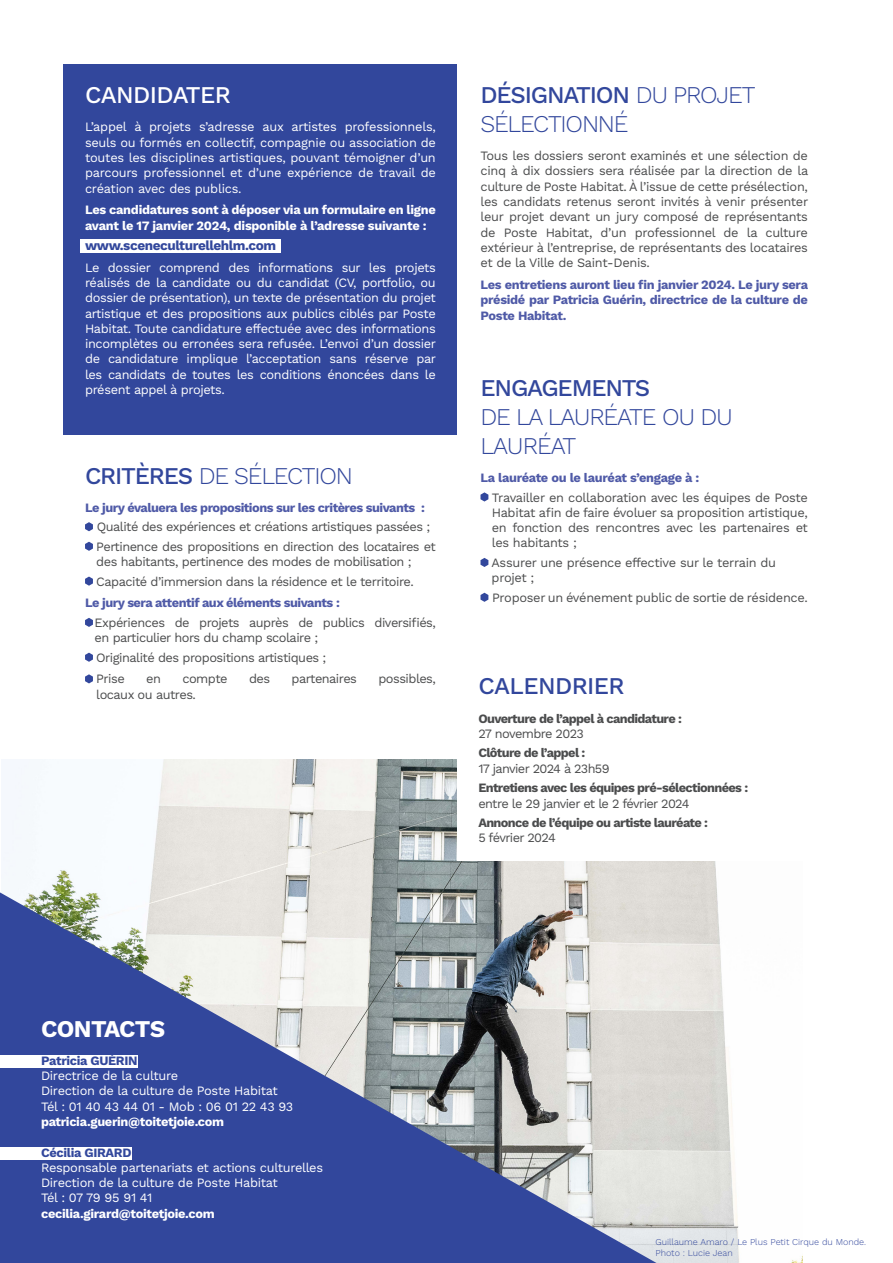
<style>
.page{position:relative;width:893px;height:1263px;background:#fff}
.page>*{position:absolute;margin:0;border:0;box-sizing:border-box;transform-origin:0 0}
.t1{font:300 24px/28.8px "Work Sans";letter-spacing:-.05em;color:#32479c}
.t2{font:500 24px "Work Sans";letter-spacing:-.025em;color:#fff}
.t3{font:500 24px "Work Sans";letter-spacing:-.025em;color:#32479c}
.t4{font:700 24px "Work Sans";letter-spacing:-.025em;color:#fff}
.t5{font:700 13.5px "Work Sans";letter-spacing:-.03em;color:#32479c}
.t6{font:12.75px/15.3px "Work Sans";letter-spacing:-.04em;color:#4b4c4d}
.t7{font:12.75px/15.3px "Work Sans";letter-spacing:-.025em;color:#fff;text-align:justify}
.t8{font:700 12.75px/15.3px "Work Sans";letter-spacing:-.04em;color:#4f5aa7;text-align:justify}
.t9{font:700 12.75px/15.3px "Work Sans";letter-spacing:-.05em;color:#4b4c4d}
.t10{font:700 12.75px/15.3px "Work Sans";letter-spacing:-.025em;color:#fff}
.t11{font:700 12.75px "Work Sans";letter-spacing:-.025em;color:#32479c}
.t12{font:300 9px/10.8px "Work Sans";color:#32479c}
.s1{font-weight:500}
.s2{font-weight:400}
.s3{font-weight:700}
</style>
<div class="page">
<img style="left:1px;top:759px;width:802px;height:504px">
<svg style="left:85px;top:522px;width:8px;height:9px"></svg>
<svg style="left:85px;top:542px;width:8px;height:9px"></svg>
<svg style="left:85px;top:576px;width:8px;height:10px"></svg>
<svg style="left:85px;top:618px;width:8px;height:9px"></svg>
<svg style="left:85px;top:653px;width:8px;height:9px"></svg>
<svg style="left:85px;top:674px;width:8px;height:9px"></svg>
<svg style="left:480px;top:492px;width:8px;height:9px"></svg>
<svg style="left:480px;top:558px;width:8px;height:9px"></svg>
<svg style="left:480px;top:593px;width:8px;height:9px"></svg>
<div style="left:64px;top:64px;width:393px;height:371px;background:#32479c"></div>
<div style="left:81px;top:240px;width:200px;height:13px;background:#fff"></div>
<svg style="left:0;top:892px;width:656px;height:371px;background:#7b87af"></svg>
<div style="left:0;top:1055px;width:138px;height:13px;background:#fff"></div>
<div style="left:0;top:1147px;width:132px;height:13px;background:#fff"></div>
<div style="left:457px;top:657px;width:351px;height:204px;background:#fff"></div>
<p class="t2" style="left:85px;top:81px;width:147px">CANDIDATER</p>
<p class="t7" style="left:85px;top:120px;width:352px">L’appel à projets s’adresse aux artistes professionnels, seuls ou formés en collectif, compagnie ou association de toutes les disciplines artistiques, pouvant témoigner d’un parcours professionnel et d’une expérience de travail de création avec des publics.</p>
<p class="t10" style="left:85px;top:203px;width:352px">Les candidatures sont à déposer via un formulaire en ligne avant le 17 janvier 2024, disponible à l’adresse suivante :</p>
<p class="t5" style="left:85px;top:238px;width:193px">www.sceneculturellehlm.com</p>
<p class="t7" style="left:85px;top:260px;width:353px">Le dossier comprend des informations sur les projets réalisés de la candidate ou du candidat (CV, portfolio, ou dossier de présentation), un texte de présentation du projet artistique et des propositions aux publics ciblés par Poste Habitat. Toute candidature effectuée avec des informations incomplètes ou erronées sera refusée. L’envoi d’un dossier de candidature implique l’acceptation sans réserve par les candidats de toutes les conditions énoncées dans le présent appel à projets.</p>
<p class="t1" style="left:85px;top:462px;width:269px"><span class="s1">CRITÈRES</span> DE SÉLECTION</p>
<p class="t8" style="left:85px;top:500px;width:341px">Le jury évaluera les propositions sur les critères suivants :</p>
<p class="t6" style="left:97px;top:520px;width:335px">Qualité des expériences et créations artistiques passées ;</p>
<p class="t6" style="left:96px;top:539px;width:341px">Pertinence des propositions en direction des locataires et des habitants, pertinence des modes de mobilisation ;</p>
<p class="t6" style="left:96px;top:574px;width:319px">Capacité d’immersion dans la résidence et le territoire.</p>
<p class="t8" style="left:85px;top:596px;width:256px">Le jury sera attentif aux éléments suivants :</p>
<p class="t6" style="left:95px;top:615px;width:343px">Expériences de projets auprès de publics diversifiés, en particulier hors du champ scolaire ;</p>
<p class="t6" style="left:96px;top:650px;width:232px">Originalité des propositions artistiques ;</p>
<p class="t6" style="left:96px;top:672px;width:30px">Prise</p>
<p class="t6" style="left:146px;top:672px;width:16px">en</p>
<p class="t6" style="left:182px;top:672px;width:47px">compte</p>
<p class="t6" style="left:249px;top:672px;width:23px">des</p>
<p class="t6" style="left:292px;top:672px;width:67px">partenaires</p>
<p class="t6" style="left:378px;top:672px;width:59px">possibles,</p>
<p class="t6" style="left:96px;top:687px;width:101px">locaux ou autres.</p>
<p class="t1" style="left:480px;top:82px;width:277px"><span class="s1">DÉSIGNATION</span> DU PROJET<br>SÉLECTIONNÉ</p>
<p class="t6" style="left:480px;top:149px;width:329px;text-align:justify">Tous les dossiers seront examinés et une sélection de cinq à dix dossiers sera réalisée par la direction de la culture de Poste Habitat. À l’issue de cette présélection, les candidats retenus seront invités à venir présenter leur projet devant un jury composé de représentants de Poste Habitat, d’un professionnel de la culture extérieur à l’entreprise, de représentants des locataires et de la Ville de Saint-Denis.</p>
<p class="t8" style="left:480px;top:278px;width:329px">Les entretiens auront lieu fin janvier 2024. Le jury sera présidé par Patricia Guérin, directrice de la culture de Poste Habitat.</p>
<p class="t1" style="left:480px;top:375px;width:254px"><span class="s1">ENGAGEMENTS<br></span>DE LA LAURÉATE OU DU<br>LAURÉAT</p>
<p class="t8" style="left:480px;top:471px;width:220px">La lauréate ou le lauréat s’engage à :</p>
<p class="t6" style="left:492px;top:490px;width:318px;text-align:justify">Travailler en collaboration avec les équipes de Poste Habitat afin de faire évoluer sa proposition artistique, en fonction des rencontres avec les partenaires et les habitants ;</p>
<p class="t6" style="left:492px;top:555px;width:286px">Assurer une présence effective sur le terrain du projet ;</p>
<p class="t6" style="left:492px;top:590px;width:317px">Proposer un événement public de sortie de résidence.</p>
<p class="t3" style="left:478px;top:672px;width:148px">CALENDRIER</p>
<p class="t9" style="left:478px;top:711px;width:205px">Ouverture de l’appel à candidature :<br><span class="s2">27 novembre 2023</span></p>
<p class="t6" style="left:478px;top:746px;width:133px"><span class="s3">Clôture de l’appel :<br></span>17 janvier 2024 à 23h59</p>
<p class="t9" style="left:478px;top:781px;width:271px">Entretiens avec les équipes pré-sélectionnées : <span class="s2">entre le 29 janvier et le 2 février 2024</span></p>
<p class="t9" style="left:478px;top:816px;width:231px">Annonce de l’équipe ou artiste lauréate :<br><span class="s2">5 février 2024</span></p>
<p class="t4" style="left:41px;top:1015px;width:126px">CONTACTS</p>
<p class="t11" style="left:41px;top:1053px;width:98px">Patricia GUÉRIN</p>
<p class="t7" style="left:41px;top:1069px;width:138px">Directrice de la culture</p>
<p class="t7" style="left:41px;top:1084px;width:238px">Direction de la culture de Poste Habitat</p>
<p class="t7" style="left:41px;top:1099px;width:254px">Tél : 01 40 43 44 01 - Mob : 06 01 22 43 93</p>
<p class="t10" style="left:41px;top:1115px;width:185px">patricia.guerin@toitetjoie.com</p>
<p class="t11" style="left:41px;top:1145px;width:92px">Cécilia GIRARD</p>
<p class="t7" style="left:41px;top:1160px;width:283px">Responsable partenariats et actions culturelles</p>
<p class="t7" style="left:41px;top:1176px;width:238px">Direction de la culture de Poste Habitat</p>
<p class="t7" style="left:41px;top:1191px;width:113px">Tél : 07 79 95 91 41</p>
<p class="t10" style="left:41px;top:1206px;width:175px">cecilia.girard@toitetjoie.com</p>
<p class="t12" style="left:655px;top:1237px;width:212px">Guillaume Amaro / Le Plus Petit Cirque du Monde.<br>Photo : Lucie Jean</p>
</div>
